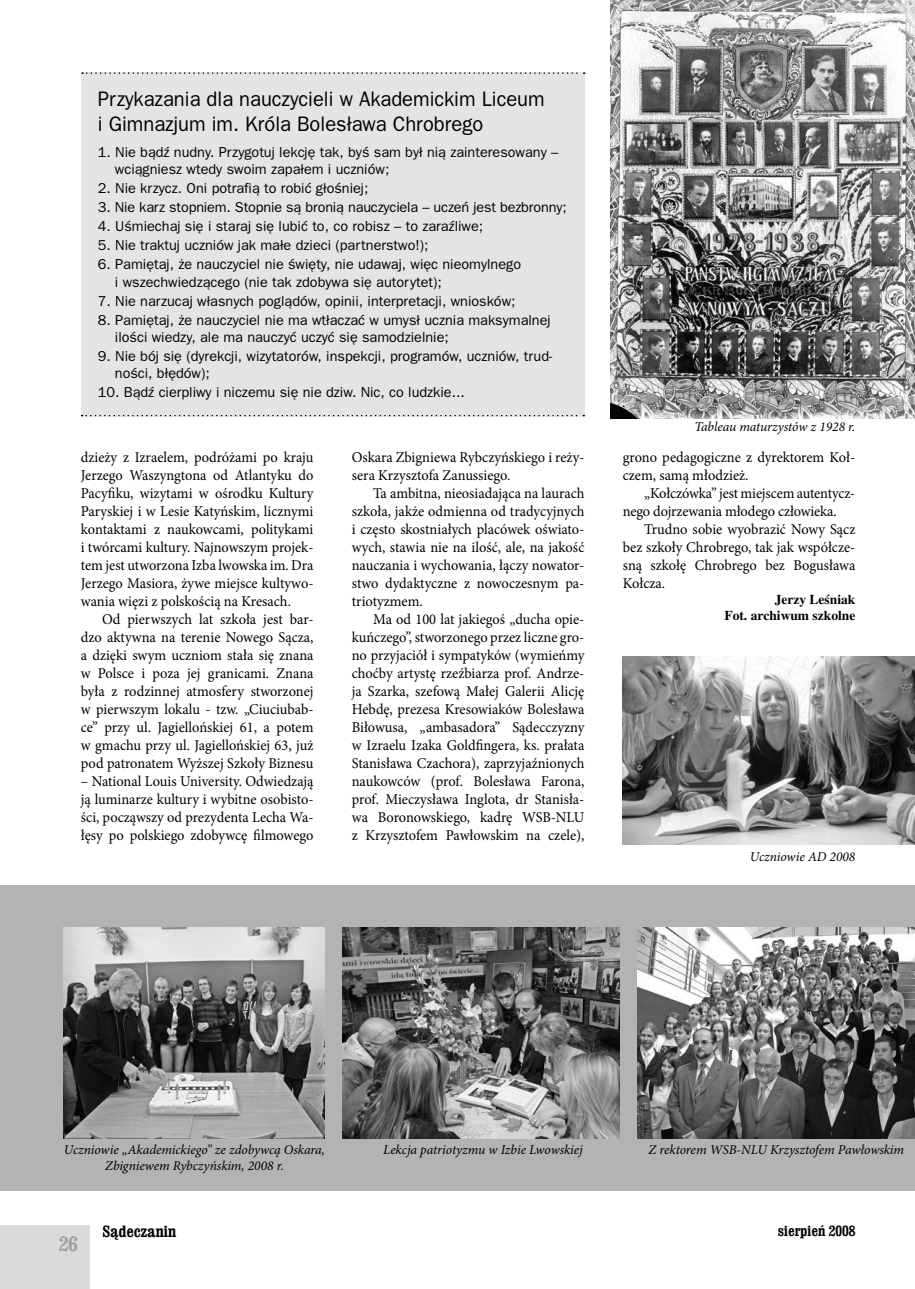
<style>
.page{position:relative;width:915px;height:1289px;background:#fff}
.page>*{position:absolute;margin:0;border:0;box-sizing:border-box;transform-origin:0 0}
.t1{font:21px/25.2px "Frankfurt Gothic";color:#000;scale:.96 1}
.t2{font:700 condensed 21px "Clarendon";color:#9ea0a2}
.t3{font:700 condensed 16.5px "Clarendon";color:#000}
.t4{font:15px/18px "Minion Pro";color:#000;text-align:justify;scale:.96 1}
.t5{font:700 condensed 15px "Clarendon";color:#000}
.t6{font:14.4px/17.2px "Frankfurt Gothic";color:#000}
.t7{font:italic 13.5px/16.2px "Minion Pro";letter-spacing:-.005em;color:#000;text-align:center}
.t8{font:13.5px/16.2px "Times CE Bold";color:#000;text-align:right}
</style>
<div class="page">
<div style="left:0;top:1225px;width:89px;height:63px;background:#d9dadb"></div>
<div style="left:0;top:885px;width:914px;height:306px;background:#b1b3b4"></div>
<img style="left:64px;top:927px;width:261px;height:211px">
<img style="left:342px;top:927px;width:277px;height:211px">
<div style="left:81px;top:72px;width:503px;height:344px;background:#e3e4e5"></div>
<svg style="left:82px;top:72px;width:502px;height:2px"></svg>
<svg style="left:82px;top:415px;width:502px;height:1px"></svg>
<img style="left:610px;top:0;width:304px;height:418px">
<img style="left:622px;top:656px;width:292px;height:188px">
<img style="left:637px;top:927px;width:277px;height:211px">
<h1 class="t1" style="left:98px;top:86px;width:467px">Przykazania dla nauczycieli w Akademickim Liceum i Gimnazjum im. Króla Bolesława Chrobrego</h1>
<p class="t6" style="left:115px;top:143px;width:444px;text-indent:-17px">1. Nie bądź nudny. Przygotuj lekcję tak, byś sam był nią zainteresowany – wciągniesz wtedy swoim zapałem i uczniów;</p>
<p class="t6" style="left:98px;top:180px;width:272px">2. Nie krzycz. Oni potrafią to robić głośniej;</p>
<p class="t6" style="left:98px;top:199px;width:470px">3. Nie karz stopniem. Stopnie są bronią nauczyciela – uczeń jest bezbronny;</p>
<p class="t6" style="left:98px;top:218px;width:387px">4. Uśmiechaj się i staraj się lubić to, co robisz – to zaraźliwe;</p>
<p class="t6" style="left:98px;top:237px;width:332px">5. Nie traktuj uczniów jak małe dzieci (partnerstwo!);</p>
<p class="t6" style="left:115px;top:256px;width:407px;text-indent:-17px">6. Pamiętaj, że nauczyciel nie święty, nie udawaj, więc nieomylnego i wszechwiedzącego (nie tak zdobywa się autorytet);</p>
<p class="t6" style="left:98px;top:292px;width:419px">7. Nie narzucaj własnych poglądów, opinii, interpretacji, wniosków;</p>
<p class="t6" style="left:115px;top:311px;width:437px;text-indent:-17px">8. Pamiętaj, że nauczyciel nie ma wtłaczać w umysł ucznia maksymalnej ilości wiedzy, ale ma nauczyć uczyć się samodzielnie;</p>
<p class="t6" style="left:115px;top:347px;width:439px;text-indent:-17px">9. Nie bój się (dyrekcji, wizytatorów, inspekcji, programów, uczniów, trud&shy;ności, błędów);</p>
<p class="t6" style="left:98px;top:383px;width:368px">10. Bądź cierpliwy i niczemu się nie dziw. Nic, co ludzkie...</p>
<p class="t4" style="left:81px;top:448px;width:244px">dzieży z Izraelem, podróżami po kraju Jerzego Waszyngtona od Atlantyku do Pacyfiku, wizytami w ośrodku Kultury Paryskiej i w Lesie Katyńskim, licznymi kontaktami z naukowcami, politykami i twórcami kultury. Najnowszym projek&shy;tem jest utworzona Izba lwowska im. Dra Jerzego Masiora, żywe miejsce kultywo&shy;wania więzi z polskością na Kresach.</p>
<p class="t4" style="left:81px;top:610px;width:244px;text-indent:21px">Od pierwszych lat szkoła jest bar&shy;dzo aktywna na terenie Nowego Sącza, a dzięki swym uczniom stała się znana w Polsce i poza jej granicami. Znana była z rodzinnej atmosfery stworzonej w pierwszym lokalu - tzw. „Ciuciubab&shy;ce” przy ul. Jagiellońskiej 61, a potem w gmachu przy ul. Jagiellońskiej 63, już pod patronatem Wyższej Szkoły Biznesu</p>
<p class="t4" style="left:81px;top:772px;width:244px">– National Louis University. Odwiedzają ją luminarze kultury i wybitne osobisto&shy;ści, począwszy od prezydenta Lecha Wa&shy;łęsy po polskiego zdobywcę filmowego</p>
<p class="t4" style="left:351px;top:448px;width:244px">Oskara Zbigniewa Rybczyńskiego i reży&shy;sera Krzysztofa Zanussiego.</p>
<p class="t4" style="left:351px;top:484px;width:244px;text-indent:21px">Ta ambitna, nieosiadająca na laurach szkoła, jakże odmienna od tradycyjnych i często skostniałych placówek oświato&shy;wych, stawia nie na ilość, ale, na jakość nauczania i wychowania, łączy nowator&shy;stwo dydaktyczne z nowoczesnym pa&shy;triotyzmem.</p>
<p class="t4" style="left:351px;top:610px;width:244px;text-indent:21px">Ma od 100 lat jakiegoś „ducha opie&shy;kuńczego”, stworzonego przez liczne gro&shy;no przyjaciół i sympatyków (wymieńmy choćby artystę rzeźbiarza prof. Andrze&shy;ja Szarka, szefową Małej Galerii Alicję Hebdę, prezesa Kresowiaków Bolesława Biłowusa, „ambasadora” Sądecczyzny w Izraelu Izaka Goldfingera, ks. prałata Stanisława Czachora), zaprzyjaźnionych naukowców (prof. Bolesława Farona, prof. Mieczysława Inglota, dr Stanisła&shy;wa Boronowskiego, kadrę WSB-NLU z Krzysztofem Pawłowskim na czele),</p>
<p class="t7" style="left:694px;top:419px;width:162px">Tableau maturzystów z 1928 r.</p>
<p class="t4" style="left:622px;top:448px;width:244px">grono pedagogiczne z dyrektorem Koł&shy;czem, samą młodzież.</p>
<p class="t4" style="left:622px;top:484px;width:244px;text-indent:21px">„Kołczówka” jest miejscem autentycz&shy;nego dojrzewania młodego człowieka.</p>
<p class="t4" style="left:622px;top:520px;width:244px;text-indent:21px">Trudno sobie wyobrazić Nowy Sącz bez szkoły Chrobrego, tak jak współcze&shy;sną szkołę Chrobrego bez Bogusława Kołcza.</p>
<p class="t8" style="left:724px;top:591px;width:132px">Jerzy Leśniak<br>Fot. archiwum szkolne</p>
<p class="t7" style="left:749px;top:848px;width:107px">Uczniowie AD 2008</p>
<p class="t7" style="left:64px;top:1141px;width:262px">Uczniowie „Akademickiego” ze zdobywcą Oskara,<br>Zbigniewem Rybczyńskim, 2008 r.</p>
<p class="t7" style="left:383px;top:1141px;width:201px">Lekcja patriotyzmu w Izbie Lwowskiej</p>
<p class="t7" style="left:648px;top:1141px;width:257px">Z rektorem WSB-NLU Krzysztofem Pawłowskim</p>
<h1 class="t2" style="left:59px;top:1231px;width:20px">26</h1>
<p class="t3" style="left:102px;top:1220px;width:75px">Sądeczanin</p>
<p class="t5" style="left:777px;top:1221px;width:79px">sierpień 2008</p>
</div>
